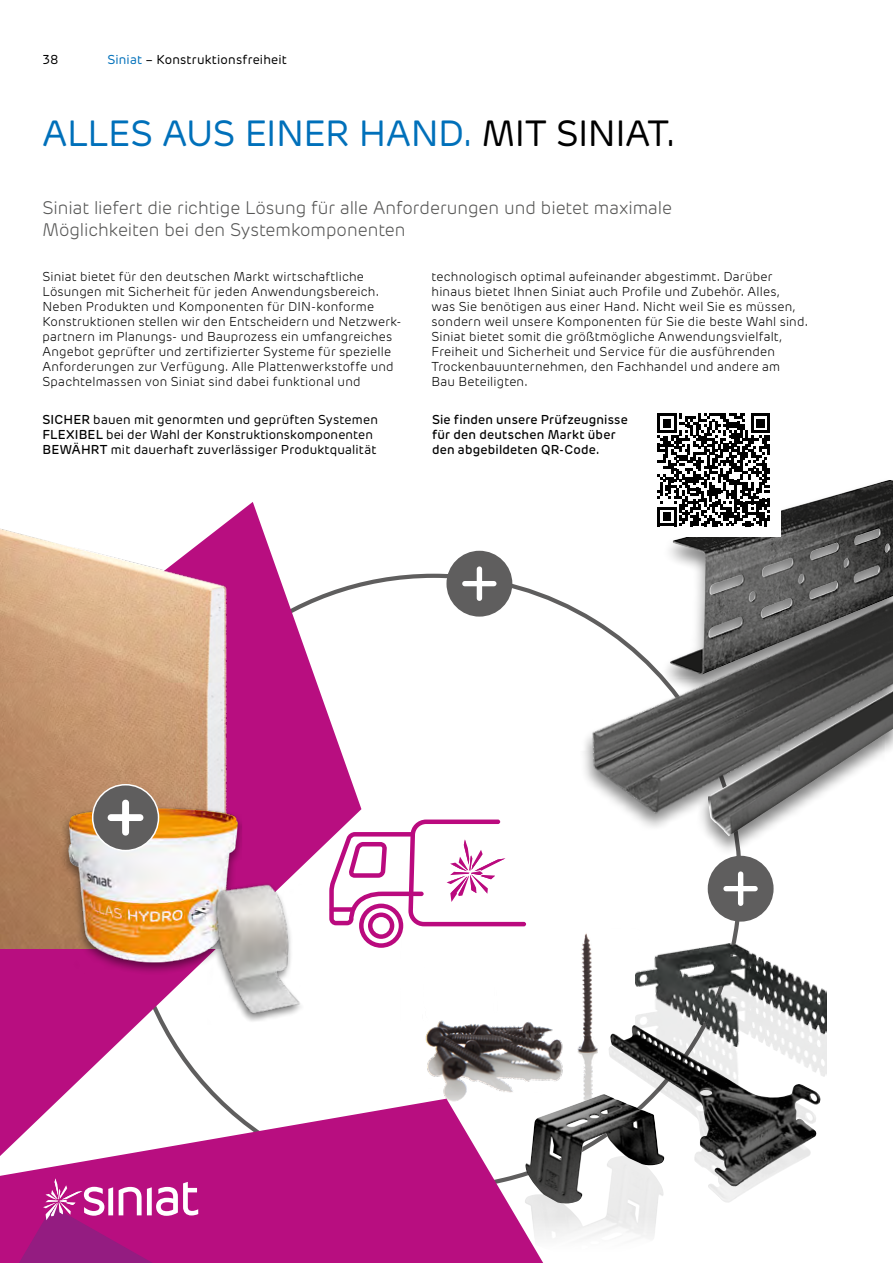
<style>
.page{position:relative;width:893px;height:1263px;background:#fff}
.page>*{position:absolute;margin:0;border:0;box-sizing:border-box;transform-origin:0 0}
.t1{font:36px "New Rubrik Edge";letter-spacing:-.01em;color:#0070ba}
.t2{font:300 18px/22.5px "New Rubrik Edge";letter-spacing:-.005em;color:#575756}
.t3{font:300 12.75px/15px "New Rubrik Edge";letter-spacing:.015em;color:#000}
.t4{font:12.75px/15px "New Rubrik Edge";letter-spacing:.015em;color:#000}
.t5{font:500 12.75px/15px "New Rubrik Edge";letter-spacing:.015em;color:#000}
.s1{color:#0070ba}
.s2{color:#000}
.s3{font-weight:500}
</style>
<div class="page">
<svg style="left:0;top:1106px;width:524px;height:157px;background:#bc1f88"></svg>
<svg style="left:0;top:502px;width:361px;height:654px"></svg>
<div style="left:446px;top:551px;width:66px;height:66px;background:#5f5e5e;border-radius:50%"></div>
<svg style="left:462px;top:566px;width:34px;height:35px"></svg>
<svg style="left:329px;top:819px;width:177px;height:129px"></svg>
<img style="left:401px;top:903px;width:235px;height:248px">
<div style="left:580px;top:599px;width:313px;height:235px;background:#000;opacity:.5"></div>
<img style="left:557px;top:599px;width:138px;height:219px">
<div style="left:695px;top:688px;width:198px;height:169px;background:#000;opacity:.5"></div>
<img style="left:708px;top:696px;width:185px;height:140px">
<div style="left:658px;top:477px;width:235px;height:219px;background:#000;opacity:.5"></div>
<img style="left:669px;top:480px;width:224px;height:194px">
<img style="left:636px;top:944px;width:191px;height:103px">
<img style="left:607px;top:1038px;width:146px;height:165px">
<img style="left:609px;top:1025px;width:212px;height:162px">
<img style="left:524px;top:1172px;width:134px;height:91px">
<img style="left:525px;top:1094px;width:140px;height:109px">
<svg style="left:19px;top:1178px;width:179px;height:85px;background:#b72d8e"></svg>
<div style="left:646px;top:403px;width:135px;height:134px;background:#fff"></div>
<svg style="left:657px;top:414px;width:113px;height:112px"></svg>
<img style="left:0;top:502px;width:243px;height:447px">
<div style="left:59px;top:804px;width:188px;height:172px;background:#000;opacity:.5"></div>
<img style="left:15px;top:800px;width:277px;height:167px">
<div style="left:208px;top:882px;width:96px;height:143px;background:#fff"></div>
<img style="left:148px;top:876px;width:166px;height:143px">
<div style="left:93px;top:785px;width:66px;height:65px;background:#5f5e5e;border-radius:50%"></div>
<div style="left:92px;top:784px;width:67px;height:67px;border:2px solid #fff;border-radius:50%"></div>
<svg style="left:107px;top:799px;width:37px;height:37px"></svg>
<div style="left:708px;top:856px;width:66px;height:66px;background:#5f5e5e;border-radius:50%"></div>
<svg style="left:723px;top:871px;width:35px;height:35px"></svg>
<p class="t4" style="left:43px;top:52px;width:17px">38</p>
<p class="t4" style="left:107px;top:52px;width:181px"><span class="s1">Siniat</span> – Konstruktionsfreiheit</p>
<h1 class="t1" style="left:42px;top:112px;width:634px">ALLES AUS EINER HAND. <span class="s2">MIT SINIAT.</span></h1>
<h2 class="t2" style="left:43px;top:196px;width:631px">Siniat liefert die richtige Lösung fü r alle Anforderungen und bietet maximale<br>Möglichkeiten bei den Systemkomponenten</h2>
<p class="t3" style="left:42px;top:269px;width:361px">Siniat bietet für den deutschen Markt wirtschaftliche Lösungen mit Sicherheit für jeden Anwendungsbereich.<br>Neben Produkten und Komponenten für DIN-konforme Konstruktionen stellen wir den Entscheidern und Netzwerk&shy;partnern im Planungs- und Bauprozess ein umfangreiches Angebot geprüfter und zertifizierter Systeme fü r spezielle Anforderungen zur Verfügung. Alle Plattenwerkstoffe und Spachtelmassen von Siniat sind dabei funktional und</p>
<p class="t3" style="left:432px;top:269px;width:378px">technologisch optimal aufeinander abgestimmt. Darü ber hinaus bietet Ihnen Siniat auch Profile und Zubehör. Alles,<br>was Sie benötigen aus einer Hand. Nicht weil Sie es müssen, sondern weil unsere Komponenten für Sie die beste Wahl sind.<br>Siniat bietet somit die größtmögliche Anwendungsvielfalt, Freiheit und Sicherheit und Service für die ausfü hrenden Trockenbauunternehmen, den Fachhandel und andere am<br>Bau Beteiligten.</p>
<p class="t4" style="left:42px;top:412px;width:337px"><span class="s3">SICHER</span> bauen mit genormten und geprüften Systemen<br><span class="s3">FLEXIBEL</span> bei der Wahl der Konstruktionskomponenten<br><span class="s3">BEWÄHRT</span> mit dauerhaft zuverlässiger Produktqualität</p>
<p class="t5" style="left:432px;top:412px;width:197px">Sie finden unsere Prüfzeugnisse für den deutschen Markt über den abgebildeten QR-Code.</p>
</div>
